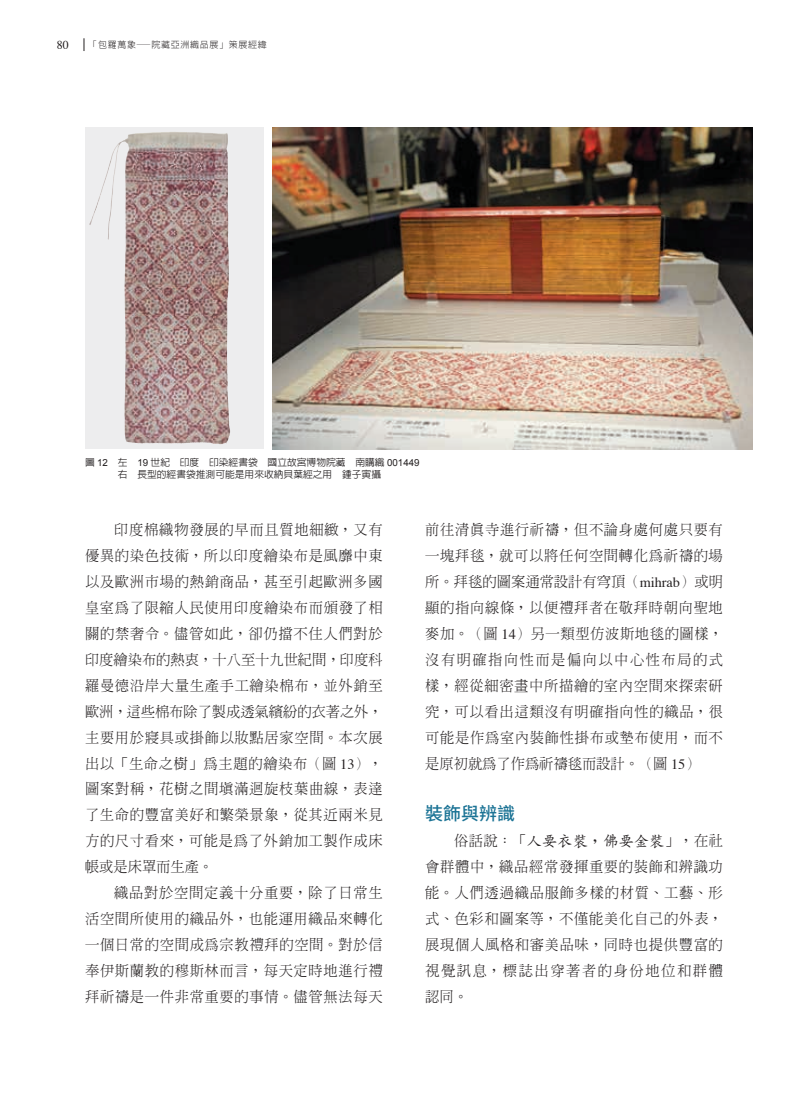
<style>
.page{position:relative;width:808px;height:1106px;background:#fff}
.page>*{position:absolute;margin:0;border:0;box-sizing:border-box;transform-origin:0 0}
.t1{font:500 18px "Noto Sans CJ Ktc";color:#1b7395}
.t2{font:300 14.25px/26px "AR Ming B5";letter-spacing:.05em;color:#231f20;text-align:justify}
.t3{font:12px "Times";color:#231f20}
.t4{font:500 9.75px/12px "AR Hei B5";color:#231f20;text-align:center}
.t5{font:300 9px "AR Hei B5";letter-spacing:.075em;color:#231f20}
.s1{font-family:"Arial";font-weight:400}
.s2{font-family:"Times";font-weight:400}
.s3{font-family:"AR Kai B5";font-weight:500;font-size:15px}
</style>
<div class="page">
<svg style="left:84px;top:38px;width:1px;height:13px"></svg>
<svg style="left:85px;top:128px;width:179px;height:321px;background:#c5b5b4"></svg>
<img style="left:133px;top:132px;width:38px;height:1px">
<img style="left:272px;top:128px;width:481px;height:321px">
<p class="t3" style="left:57px;top:34px;width:13px">80</p>
<p class="t5" style="left:88px;top:40px;width:180px">「包羅萬象─院藏亞洲織品展」策展經緯</p>
<p class="t4" style="left:85px;top:456px;width:336px">圖 <span class="s1">12</span> 左　<span class="s1">19</span> 世紀　印度　印染經書袋　國立故宮博物院藏　南購織 <span class="s1">001449</span>右　長型的經書袋推測可能是用來收納貝葉經之用　鍾子寅攝</p>
<p class="t2" style="left:85px;top:516px;width:299px;text-indent:29px">印度棉織物發展的早而且質地細緻，又有優異的染色技術，所以印度繪染布是風靡中東以及歐洲市場的熱銷商品，甚至引起歐洲多國皇室為了限縮人民使用印度繪染布而頒發了相關的禁奢令。儘管如此，卻仍擋不住人們對於印度繪染布的熱衷，十八至十九世紀間，印度科羅曼德沿岸大量生產手工繪染棉布，並外銷至歐洲，這些棉布除了製成透氣繽紛的衣著之外，主要用於寢具或掛飾以妝點居家空間。本次展出以「生命之樹」為主題的繪染布（圖 <span class="s2">13</span>），圖案對稱，花樹之間填滿迴旋枝葉曲線，表達了生命的豐富美好和繁榮景象，從其近兩米見方的尺寸看來，可能是為了外銷加工製作成床帳或是床罩而生產。</p>
<p class="t2" style="left:85px;top:880px;width:299px;text-indent:29px">織品對於空間定義十分重要，除了日常生活空間所使用的織品外，也能運用織品來轉化一個日常的空間成為宗教禮拜的空間。對於信奉伊斯蘭教的穆斯林而言，每天定時地進行禮拜祈禱是一件非常重要的事情。儘管無法每天</p>
<p class="t2" style="left:425px;top:517px;width:299px">前往清真寺進行祈禱，但不論身處何處只要有一塊拜毯，就可以將任何空間轉化為祈禱的場所。拜毯的圖案通常設計有穹頂（<span class="s2">mihrab</span>）或明顯的指向線條，以便禮拜者在敬拜時朝向聖地麥加。（圖 <span class="s2">14</span>）另一類型仿波斯地毯的圖樣，沒有明確指向性而是偏向以中心性布局的式樣，經從細密畫中所描繪的室內空間來探索研究，可以看出這類沒有明確指向性的織品，很可能是作為室內裝飾性掛布或墊布使用，而不是原初就為了作為祈禱毯而設計。（圖 <span class="s2">15</span>）</p>
<p class="t1" style="left:425px;top:802px;width:91px">裝飾與辨識</p>
<p class="t2" style="left:425px;top:828px;width:299px;text-indent:29px">俗話說：「<span class="s3">人要衣裝，佛要金裝</span>」，在社會群體中，織品經常發揮重要的裝飾和辨識功能。人們透過織品服飾多樣的材質、工藝、形式、色彩和圖案等，不僅能美化自己的外表，展現個人風格和審美品味，同時也提供豐富的視覺訊息，標誌出穿著者的身份地位和群體認同。</p>
</div>
